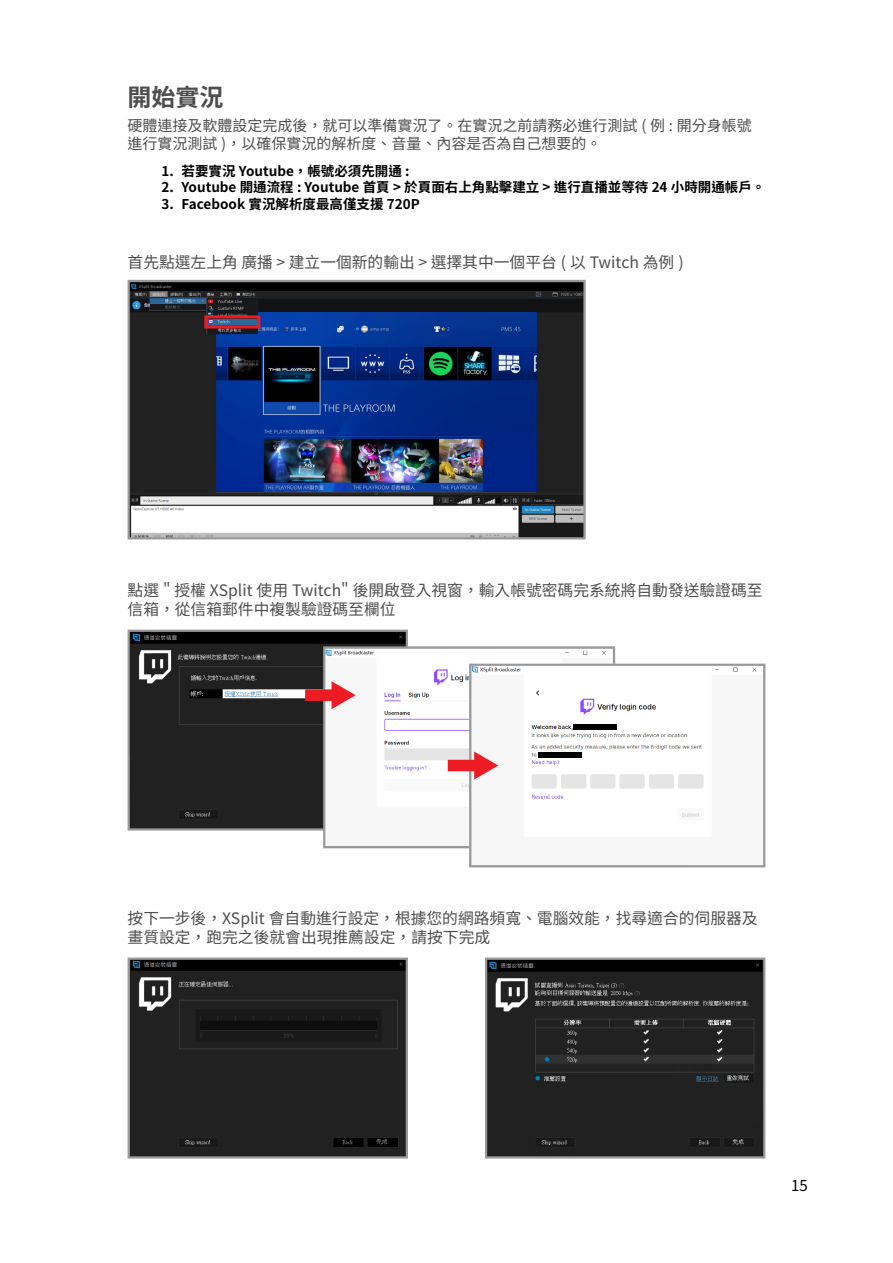
<style>
.page{position:relative;width:893px;height:1263px;background:#fff}
.page>*{position:absolute;margin:0;border:0;box-sizing:border-box;transform-origin:0 0}
.t1{font:700 24px "Noto Sans CJ Ktc";color:#4d4d4d}
.t2{font:15.75px/18.9px "Noto Sans CJ Ktc";color:#4d4d4d}
.t3{font:15px/18px "Noto Sans CJ Ktc";color:#4d4d4d}
.t4{font:15px "Noto Sans CJ Ktc";color:#000}
.t5{font:700 13.5px "Noto Sans CJ Ktc";color:#000}
</style>
<div class="page">
<svg style="left:128px;top:280px;width:458px;height:259px;fill:#212121"></svg>
<img style="left:216px;top:313px;width:320px;height:179px">
<img style="left:207px;top:298px;width:51px;height:36px">
<svg style="left:204px;top:315px;width:56px;height:13px"></svg>
<svg style="left:128px;top:630px;width:280px;height:200px;background:#292929"></svg>
<svg style="left:323px;top:646px;width:292px;height:202px"></svg>
<svg style="left:469px;top:664px;width:296px;height:203px"></svg>
<svg style="left:305px;top:681px;width:51px;height:28px"></svg>
<svg style="left:448px;top:751px;width:50px;height:28px"></svg>
<svg style="left:128px;top:957px;width:280px;height:201px;background:#2a2a2a"></svg>
<svg style="left:485px;top:957px;width:280px;height:201px;background:#2f2f2f"></svg>
<h1 class="t1" style="left:128px;top:84px;width:97px">開始實況</h1>
<p class="t3" style="left:128px;top:117px;width:626px">硬體連接及軟體設定完成後，就可以準備實況了。在實況之前請務必進行測試 ( 例 : 開分身帳號進行實況測試 )，以確保實況的解析度、音量、內容是否為自己想要的。</p>
<p class="t5" style="left:162px;top:164px;width:250px">1. 若要實況 Youtube，帳號必須先開通 :</p>
<p class="t5" style="left:162px;top:180px;width:605px">2. Youtube 開通流程 : Youtube 首頁 &gt; 於頁面右上角點擊建立 &gt; 進行直播並等待 24 小時開通帳戶。</p>
<p class="t5" style="left:162px;top:196px;width:260px">3. Facebook 實況解析度最高僅支援 720P</p>
<p class="t2" style="left:128px;top:253px;width:558px">首先點選左上角廣播 &gt; 建立一個新的輸出 &gt; 選擇其中一個平台 ( 以 Twitch 為例 )</p>
<p class="t2" style="left:128px;top:581px;width:636px">點選 " 授權 XSplit 使用 Twitch" 後開啟登入視窗，輸入帳號密碼完系統將自動發送驗證碼至信箱，從信箱郵件中複製驗證碼至欄位</p>
<p class="t2" style="left:128px;top:909px;width:632px">按下一步後，XSplit 會自動進行設定，根據您的網路頻寬、電腦效能，找尋適合的伺服器及畫質設定，跑完之後就會出現推薦設定，請按下完成</p>
<p class="t4" style="left:791px;top:1177px;width:18px">15</p>
</div>
